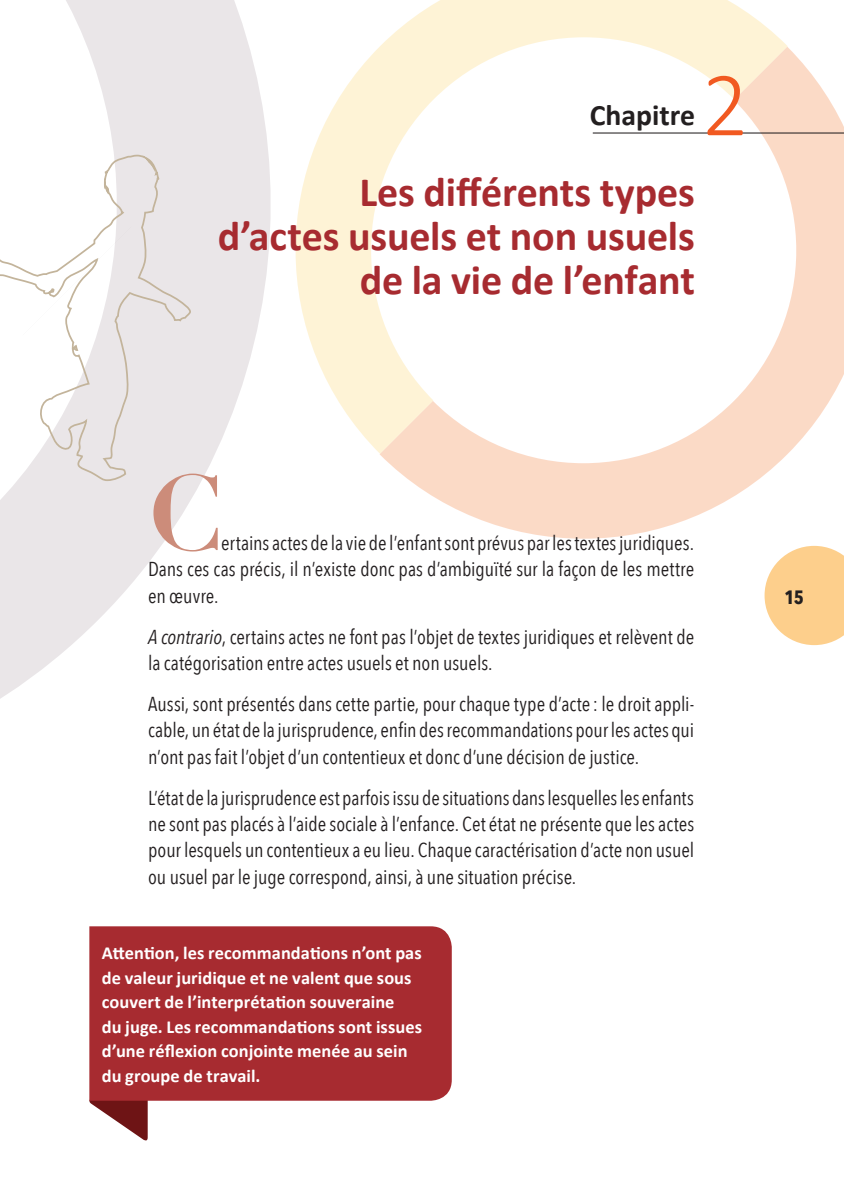
<style>
.page{position:relative;width:844px;height:1191px;background:#fff}
.page>*{position:absolute;margin:0;border:0;box-sizing:border-box;transform-origin:0 0}
.t1{font:700 105px "Didot";color:#cc8c7a}
.t2{font:300 92.75px "Calibri";color:#f15921}
.t3{font:700 42px/43.8px "Calibri";letter-spacing:-.005em;color:#a72b30;text-align:right}
.t4{font:700 29.75px "Calibri";color:#231f20}
.t5{font:20.12px/26.2px "Avenir Next Condensed";letter-spacing:-.005em;color:#231f20;text-align:justify}
.t6{font:700 19.25px "Avenir Next Condensed";color:#231f20}
.t7{font:700 18.38px/24.5px "Calibri";letter-spacing:.005em;color:#fff}
.s1{font-style:italic}
</style>
<div class="page">
<svg style="left:66px;top:0;width:205px;height:584px;fill:#eae6e8"></svg>
<svg style="left:0;top:482px;width:131px;height:217px;fill:#eae6e8"></svg>
<svg style="left:295px;top:0;width:492px;height:453px;fill:#fef3d6"></svg>
<svg style="left:379px;top:47px;width:464px;height:492px"></svg>
<hr style="left:592px;top:132px;width:251px;height:1px;background:#231f20">
<svg style="left:764px;top:546px;width:79px;height:99px"></svg>
<svg style="left:0;top:111px;width:192px;height:371px"></svg>
<svg style="left:89px;top:1100px;width:59px;height:41px"></svg>
<div style="left:89px;top:926px;width:362px;height:174px;background:#a72b30"></div>
<h3 class="t4" style="left:589px;top:96px;width:107px">Chapitre</h3>
<h2 class="t2" style="left:701px;top:47px;width:49px">2</h2>
<h3 class="t3" style="left:218px;top:170px;width:478px">Les différents types<br>d’actes usuels et non usuels de la vie de l’enfant</h3>
<h1 class="t1" style="left:148px;top:448px;width:77px">C</h1>
<p class="t5" style="left:148px;top:529px;width:547px;text-indent:73px">ertains actes de la vie de l’enfant sont prévus par les textes juridiques.<br>Dans ces cas précis, il n’existe donc pas d’ambiguïté sur la façon de les mettre en œuvre.</p>
<p class="t5" style="left:148px;top:622px;width:547px"><span class="s1">A contrario</span>, certains actes ne font pas l’objet de textes juridiques et relèvent de la catégorisation entre actes usuels et non usuels.</p>
<p class="t5" style="left:148px;top:690px;width:547px">Aussi, sont présentés dans cette partie, pour chaque type d’acte : le droit appli&shy;cable, un état de la jurisprudence, enfin desrecommandations pourles actes qui n’ont pas fait l’objet d’un contentieux et donc d’une décision de justice.</p>
<p class="t5" style="left:148px;top:783px;width:547px">L’état de la jurisprudence est parfois issu de situations dans lesquelles les enfants ne sont pas placés à l’aide sociale à l’enfance. Cet état ne présente que les actes pour lesquels un contentieux a eu lieu. Chaque caractérisation d’acte non usuel ou usuel par le juge correspond, ainsi, à une situation précise.</p>
<p class="t7" style="left:102px;top:940px;width:322px">Attention, les recommandations n’ont pas de valeur juridique et ne valent que sous couvert de l’interprétation souveraine<br>du juge. Les recommandations sont issues d’une réflexion conjointe menée au sein du groupe de travail.</p>
<p class="t6" style="left:784px;top:585px;width:21px">15</p>
</div>
